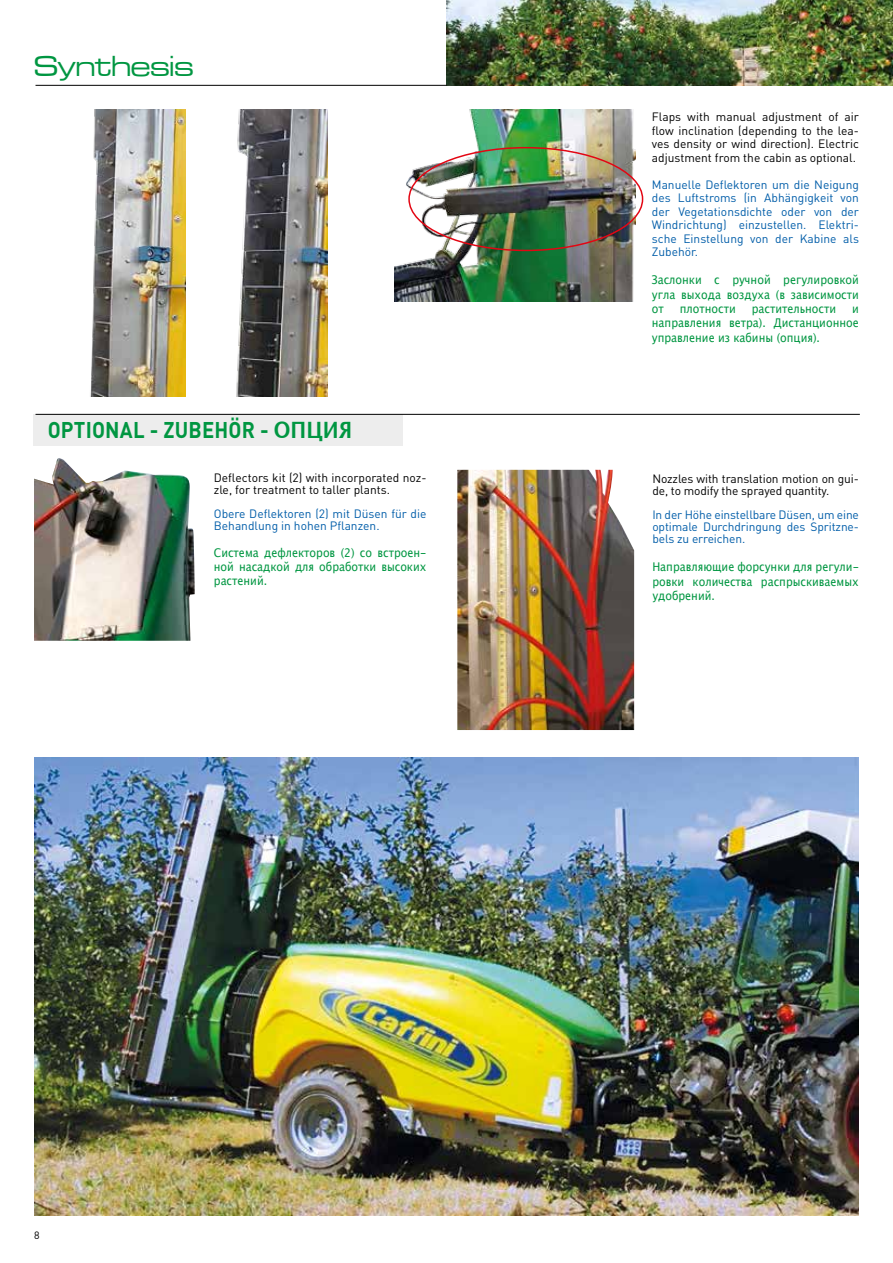
<style>
.page{position:relative;width:893px;height:1263px;background:#fff}
.page>*{position:absolute;margin:0;border:0;box-sizing:border-box;transform-origin:0 0}
.t1{font:500 expanded 30px "Microgramma Com";color:#009641}
.t2{font:700 22.5px "DIN";letter-spacing:.01em;color:#009641;scale:.9 1}
.t3{font:12px/13.5px "DIN";color:#005da9;text-align:justify}
.t4{font:12px/14.4px "Lucida Grande";color:#009641;text-align:justify;scale:.9 1}
.t5{font:12px/13.5px "DIN";color:#000}
.t6{font:10.5px "DIN";color:#000}
.s1{font-family:"Lucida Grande"}
</style>
<div class="page">
<img style="left:446px;top:0;width:447px;height:86px">
<hr style="left:36px;top:85px;width:410px;height:1px;background:#000">
<img style="left:34px;top:458px;width:161px;height:183px">
<img style="left:457px;top:470px;width:177px;height:260px">
<img style="left:34px;top:757px;width:825px;height:458px">
<img style="left:90px;top:110px;width:96px;height:286px">
<img style="left:236px;top:110px;width:92px;height:286px">
<img style="left:394px;top:110px;width:241px;height:192px">
<div style="left:34px;top:414px;width:369px;height:31px;background:#ededed"></div>
<hr style="left:36px;top:414px;width:824px;height:1px;background:#000">
<h1 class="t1" style="left:34px;top:47px;width:161px">Synthesis</h1>
<h2 class="t2" style="left:48px;top:415px;width:340px">OPTIONAL - ZUBEHÖR - <span class="s1">ОПЦИЯ</span></h2>
<p class="t5" style="left:214px;top:472px;width:214px;line-height:12px">Deflectors kit (2) with incorporated noz&shy;zle, for treatment to taller plants.</p>
<p class="t3" style="left:214px;top:508px;width:214px;line-height:12px">Obere Deflektoren (2) mit Düsen für die<br>Behandlung in hohen Pflanzen.</p>
<p class="t4" style="left:214px;top:545px;width:238px">Система дефлекторов (2) со встроен&shy;ной насадкой для обработки высоких растений.</p>
<p class="t5" style="left:652px;top:110px;width:209px;text-align:justify">Flaps with manual adjustment of air flow inclination (depending to the lea&shy;ves density or wind direction). Electric adjustment from the cabin as optional.</p>
<p class="t3" style="left:652px;top:178px;width:209px">Manuelle Deflektoren um die Neigung des Luftstroms (in Abhängigkeit von der Vegetationsdichte oder von der Windrichtung) einzustellen. Elektri&shy;sche Einstellung von der Kabine als Zubehör.</p>
<p class="t4" style="left:652px;top:273px;width:232px">Заслонки с ручной регулировкой угла выхода воздуха (в зависимости от</p>
<p class="t4" style="left:680px;top:302px;width:64px">плотности</p>
<p class="t4" style="left:752px;top:302px;width:95px">растительности</p>
<p class="t4" style="left:652px;top:302px;width:231px;text-indent:200px">и направления ветра). Дистанционное управление из кабины (опция).</p>
<p class="t5" style="left:652px;top:472px;width:208px;line-height:12px">Nozzles with translation motion on gui&shy;de, to modify the sprayed quantity.</p>
<p class="t3" style="left:652px;top:508px;width:208px;line-height:12px">In der Höhe einstellbare Düsen, um eine optimale Durchdringung des Spritzne&shy;bels zu erreichen.</p>
<p class="t4" style="left:652px;top:560px;width:231px">Направляющие форсунки для регули&shy;ровки количества распрыскиваемых удобрений.</p>
<p class="t6" style="left:34px;top:1229px;width:7px">8</p>
</div>
